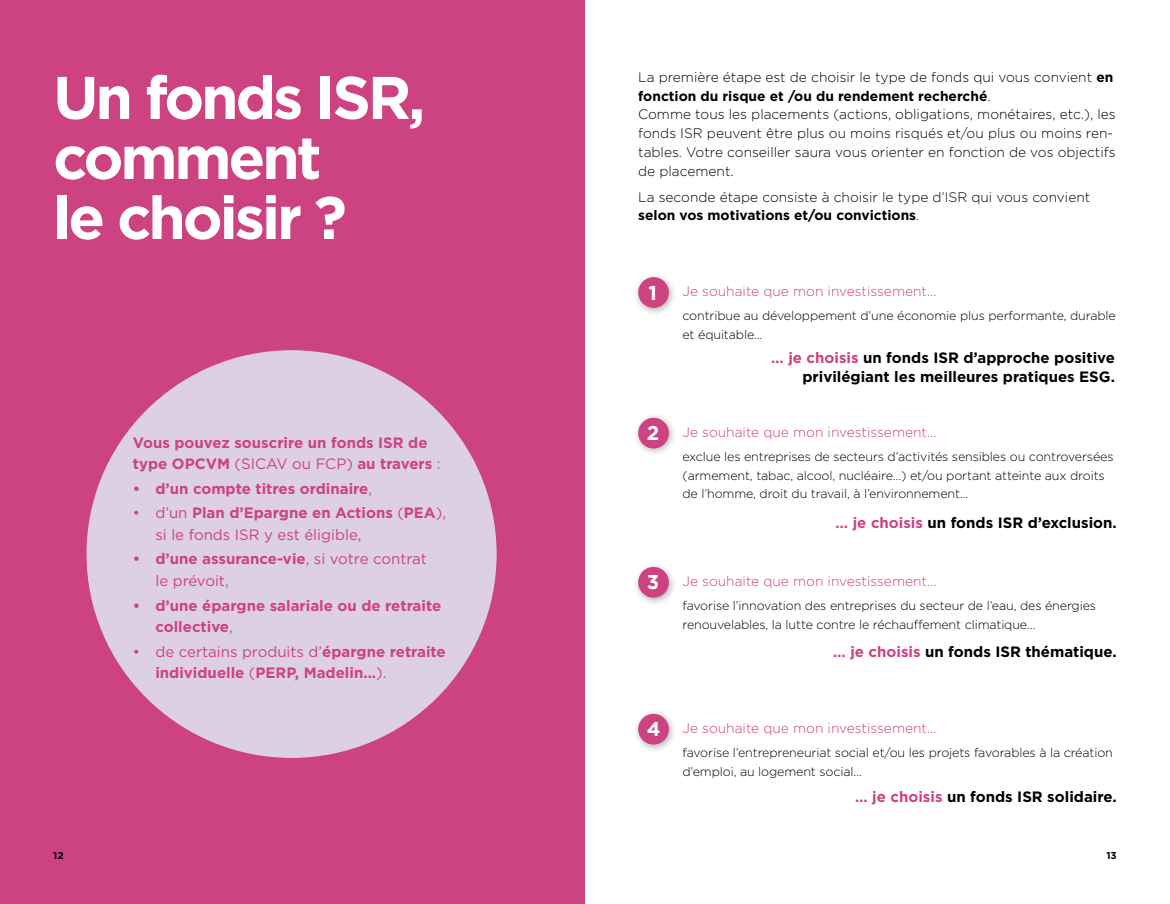
<style>
.page{position:relative;width:1170px;height:904px;background:#fff}
.page>*{position:absolute;margin:0;border:0;box-sizing:border-box;transform-origin:0 0}
.H1-Chapitre{font:700 60px/60px "Gotham";letter-spacing:-.05em;color:#fff}
.t1{font:700 20px "Gotham";color:#fff}
.Texte{font:700 15px/21.2px "Gotham";color:#cd4281}
.Choix{font:700 15px/18.8px "Gotham";color:#000;text-align:right}
.t2{font:15px/21.2px "Gotham";color:#cd4281}
.Puce_texte_standard{font:300 13.75px/18.8px "Gotham";color:#000}
.Texte-2{font:300 13.75px/18.8px "Gotham";color:#000}
.Souhait{font:300 13.75px "Gotham";color:#cd4281}
.Texte-3{font:300 12.5px/18.8px "Gotham";letter-spacing:-.01em;color:#000}
.t3{font:700 10px "Gotham";color:#000}
.s1{font-weight:400}
.s2{font-weight:700}
.s3{color:#cd4281}
</style>
<div class="page">
<div style="left:0;top:0;width:585px;height:904px;background:#cd4281"></div>
<div style="left:87px;top:351px;width:409px;height:406px;background:#ddd0e4;border-radius:50%"></div>
<div style="left:633px;top:272px;width:44px;height:44px;background:#000;opacity:.3"></div>
<div style="left:638px;top:277px;width:31px;height:31px;background:#cd4281;border-radius:50%"></div>
<div style="left:633px;top:413px;width:44px;height:43px;background:#000;opacity:.3"></div>
<div style="left:638px;top:418px;width:31px;height:30px;background:#cd4281;border-radius:50%"></div>
<div style="left:633px;top:562px;width:44px;height:44px;background:#000;opacity:.3"></div>
<div style="left:638px;top:567px;width:31px;height:30px;background:#cd4281;border-radius:50%"></div>
<div style="left:633px;top:709px;width:44px;height:43px;background:#000;opacity:.3"></div>
<div style="left:638px;top:713px;width:31px;height:31px;background:#cd4281;border-radius:50%"></div>
<p class="H1-Chapitre" style="left:53px;top:67px;width:373px">Un fonds ISR, comment<br>le choisir ?</p>
<p class="t3" style="left:53px;top:848px;width:12px">12</p>
<p class="Texte" style="left:133px;top:431px;width:309px">Vous pouvez souscrire un fonds ISR de type OPCVM <span class="s1">(SICAV ou FCP)</span> au travers <span class="s1">:</span></p>
<p class="Texte" style="left:133px;top:477px;width:241px">• d’un compte titres ordinaire<span class="s1">,</span></p>
<p class="t2" style="left:155px;top:502px;width:292px;text-indent:-22px">• d’un <span class="s2">Plan d’Epargne en Actions</span> (<span class="s2">PEA</span>), si le fonds ISR y est éligible,</p>
<p class="t2" style="left:155px;top:548px;width:273px;text-indent:-23px"><span class="s2">• d’une assurance-vie</span>, si votre contrat le prévoit,</p>
<p class="Texte" style="left:155px;top:594px;width:287px;text-indent:-23px">• d’une épargne salariale ou de retraite collective<span class="s1">,</span></p>
<p class="Texte" style="left:155px;top:640px;width:292px;text-indent:-22px"><span class="s1">• de certains produits d’</span>épargne retraite individuelle <span class="s1">(</span>PERP, Madelin...<span class="s1">).</span></p>
<p class="Texte-2" style="left:638px;top:67px;width:476px">La première étape est de choisir le type de fonds qui vous convient <span class="s2">en fonction du risque et /ou du rendement recherché</span>.</p>
<p class="Puce_texte_standard" style="left:638px;top:105px;width:479px">Comme tous les placements (actions, obligations, monétaires, etc.), les fonds ISR peuvent être plus ou moins risqués et/ou plus ou moins ren&shy;tables. Votre conseiller saura vous orienter en fonction de vos objectifs de placement.</p>
<p class="Texte-2" style="left:638px;top:187px;width:453px">La seconde étape consiste à choisir le type d’ISR qui vous convient <span class="s2">selon vos motivations et/ou convictions</span>.</p>
<p class="t1" style="left:648px;top:280px;width:10px">1</p>
<p class="Souhait" style="left:682px;top:283px;width:255px">Je souhaite que mon investissement…</p>
<p class="Texte-3" style="left:682px;top:306px;width:435px">contribue au développement d’une économie plus performante, durable et équitable...</p>
<p class="Choix" style="left:771px;top:348px;width:345px"><span class="s3">… je choisis</span> un fonds ISR d’approche positive privilégiant les meilleures pratiques ESG.</p>
<p class="t1" style="left:646px;top:419px;width:14px">2</p>
<p class="Souhait" style="left:682px;top:423px;width:255px">Je souhaite que mon investissement…</p>
<p class="Texte-3" style="left:682px;top:447px;width:432px">exclue les entreprises de secteurs d’activités sensibles ou controversées (armement, tabac, alcool, nucléaire…) et/ou portant atteinte aux droits de l’homme, droit du travail, à l’environnement…</p>
<p class="Choix" style="left:835px;top:512px;width:282px"><span class="s3">… je choisis</span> un fonds ISR d’exclusion.</p>
<p class="t1" style="left:646px;top:568px;width:14px">3</p>
<p class="Souhait" style="left:682px;top:572px;width:255px">Je souhaite que mon investissement…</p>
<p class="Texte-3" style="left:682px;top:596px;width:415px">favorise l’innovation des entreprises du secteur de l’eau, des énergies renouvelables, la lutte contre le réchauffement climatique…</p>
<p class="Choix" style="left:833px;top:642px;width:285px"><span class="s3">… je choisis</span> un fonds ISR thématique.</p>
<p class="t1" style="left:646px;top:715px;width:15px">4</p>
<p class="Souhait" style="left:682px;top:719px;width:255px">Je souhaite que mon investissement…</p>
<p class="Texte-3" style="left:682px;top:742px;width:432px">favorise l’entrepreneuriat social et/ou les projets favorables à la création d’emploi, au logement social…</p>
<p class="Choix" style="left:855px;top:787px;width:263px"><span class="s3">… je choisis</span> un fonds ISR solidaire.</p>
<p class="t3" style="left:1106px;top:848px;width:12px">13</p>
</div>
